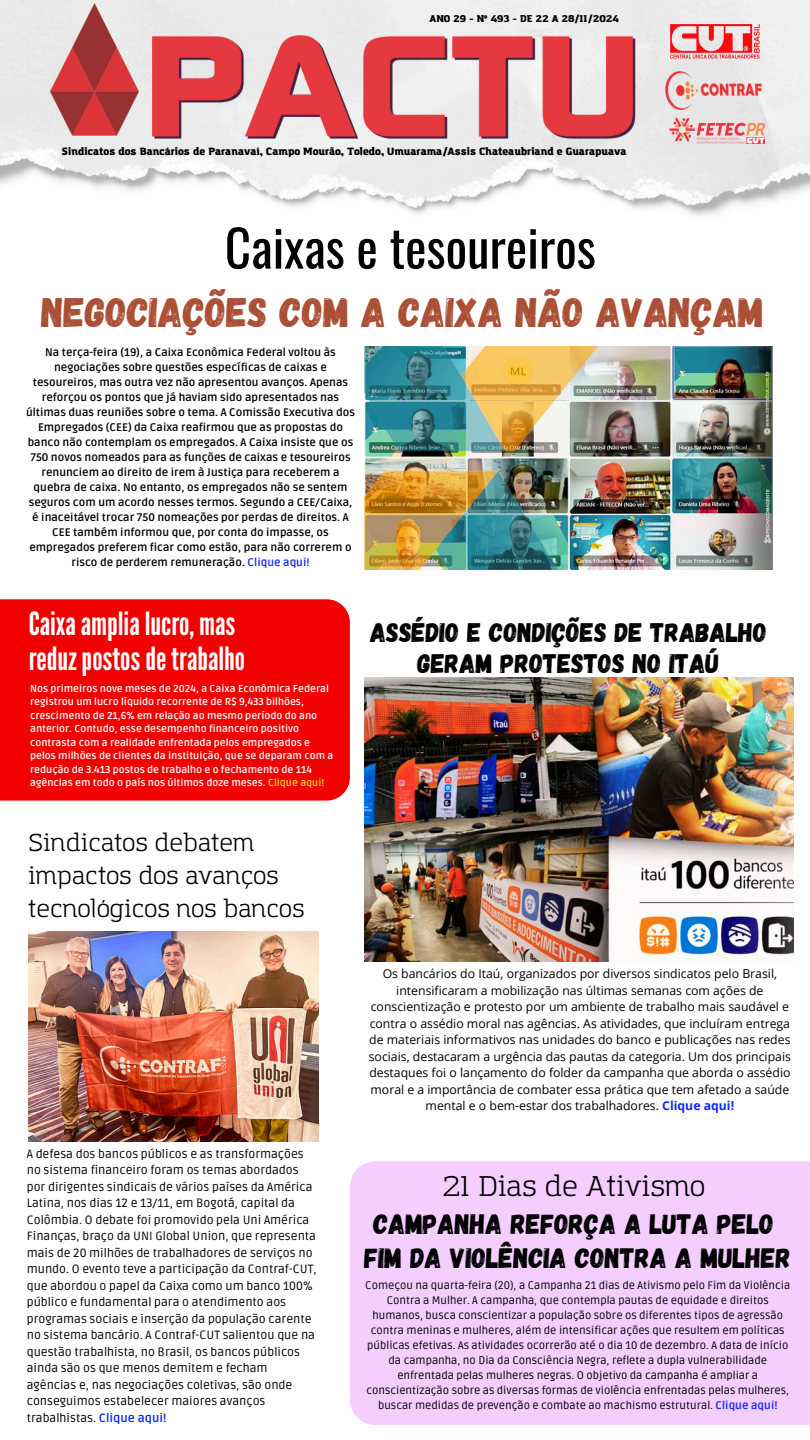
<style>
.page{position:relative;width:810px;height:1440px;background:#fff}
.page>*{position:absolute;margin:0;border:0;box-sizing:border-box;transform-origin:0 0}
.t1{font:50.9px "Oswald";color:#000}
.t2{font:41.2px "Gagalin";color:#ab4f35}
.t3{font:32px/34.5px "League Gothic";color:#fff}
.t4{font:28px/37.5px "Gagalin";color:#000;text-align:center}
.t5{font:26.8px/30.8px "Gagalin";color:#000;text-align:center}
.t6{font:23.9px/33.1px "Amazing Grotesk";color:#000}
.t7{font:12.3px/16.5px "Open Sans";color:#000;text-align:center}
.t8{font:12px/16.5px "Ruda";color:#000}
.t9{font:700 11px/15px "Ruda";color:#000;text-align:center}
.t10{font:11px/15px "Ruda";color:#000;text-align:center}
.t11{font:900 10.3px "Amazing Grotesk";color:#000}
.t12{font:700 10px/13.5px "Ruda";color:#fff}
.t13{font:900 9.7px "Amazing Grotesk";color:#000}
.s1{color:#1028fd}
.s2{color:#ffd51e}
.s3{font-weight:700;color:#1028fd}
.s4{font-family:"Amazing Grotesk"}
</style>
<div class="page">
<img style="left:0;top:0;width:810px;height:216px">
<img style="left:153px;top:36px;width:487px;height:110px">
<img style="left:51px;top:4px;width:87px;height:132px">
<img style="left:665px;top:72px;width:97px;height:37px">
<img style="left:669px;top:118px;width:95px;height:25px">
<img style="left:665px;top:20px;width:99px;height:43px">
<img style="left:365px;top:346px;width:408px;height:223px">
<img style="left:365px;top:678px;width:429px;height:283px">
<img style="left:28px;top:931px;width:290px;height:210px">
<div style="left:0;top:599px;width:350px;height:202px;background:#f20000"></div>
<div style="left:350px;top:1161px;width:460px;height:264px;background:#f4ceff"></div>
<h2 class="t13" style="left:430px;top:15px;width:191px">ANO 29 - Nº 493 - DE 22 A 28/11/2024</h2>
<p class="t11" style="left:62px;top:147px;width:567px">Sindicatos dos Bancários de Paranavaí, Campo Mourão, Toledo, Umuarama/Assis Chateaubriand e Guarapuava</p>
<p class="t1" style="left:225px;top:208px;width:373px">Caixas e tesoureiros</p>
<h3 class="t2" style="left:41px;top:286px;width:724px">NEGOCIAÇÕES COM A CAIXA NÃO AVANÇAM</h3>
<p class="t9" style="left:26px;top:345px;width:330px">Na terça-feira (19), a Caixa Econômica Federal voltou às negociações sobre questões específicas de caixas e tesoureiros, mas outra vez não apresentou avanços. Apenas reforçou os pontos que já haviam sido apresentados nas últimas duas reuniões sobre o tema. A Comissão Executiva dos Empregados (CEE) da Caixa reafirmou que as propostas do banco não contemplam os empregados. A Caixa insiste que os 750 novos nomeados para as funções de caixas e tesoureiros renunciem ao direito de irem à Justiça para receberem a quebra de caixa. No entanto, os empregados não se sentem seguros com um acordo nesses termos. Segundo a CEE/Caixa, é inaceitável trocar 750 nomeações por perdas de direitos. A CEE também informou que, por conta do impasse, os empregados preferem ficar como estão, para não correrem o risco de perderem remuneração. <span class="s1">Clique aqui!</span></p>
<p class="t3" style="left:29px;top:607px;width:218px">Caixaamplialucro, mas reduzpostosdetrabalho</p>
<h6 class="t12" style="left:30px;top:682px;width:305px">Nos primeiros nove meses de 2024, a Caixa Econômica Federal registrou um lucro líquido recorrente de R$ 9,433 bilhões, crescimento de 21,6% em relação ao mesmo período do ano anterior. Contudo, esse desempenho financeiro positivo contrasta com a realidade enfrentada pelos empregados e pelos milhões de clientes da instituição, que se deparam com a redução de 3.413 postos de trabalho e o fechamento de 114 agências em todo o país nos últimos doze meses. <span class="s2">Clique aqui!</span></h6>
<h6 class="t6" style="left:28px;top:828px;width:278px">Sindicatos debatem impactos dos avanços tecnológicos nos bancos</h6>
<h4 class="t8" style="left:27px;top:1146px;width:291px">A defesa dos bancos públicos e as transformações no sistema financeiro foram os temas abordados por dirigentes sindicais de vários países da América Latina, nos dias 12 e 13/11, em Bogotá, capital da Colômbia. O debate foi promovido pela Uni América Finanças, braço da UNI Global Union, que representa mais de 20 milhões de trabalhadores de serviços no mundo. O evento teve a participação da Contraf-CUT, que abordou o papel da Caixa como um banco 100% público e fundamental para o atendimento aos programas sociais e inserção da população carente no sistema bancário. A Contraf-CUT salientou que na questão trabalhista, no Brasil, os bancos públicos ainda são os que menos demitem e fecham agências e, nas negociações coletivas, são onde conseguimos estabelecer maiores avanços trabalhistas. <span class="s3">Clique aqui!</span></h4>
<h5 class="t5" style="left:370px;top:616px;width:398px">ASSÉDIO E CONDIÇÕES DE TRABALHO<br>GERAM PROTESTOS NO ITAÚ</h5>
<p class="t7" style="left:369px;top:965px;width:424px">Os bancários do Itaú, organizados por diversos sindicatos pelo Brasil, intensificaram a mobilização nas últimas semanas com ações de conscientização e protesto por um ambiente de trabalho mais saudável e contra o assédio moral nas agências. As atividades, que incluíram entrega de materiais informativos nas unidades do banco e publicações nas redes sociais, destacaram a urgência das pautas da categoria. Um dos principais destaques foi o lançamento do folder da campanha que aborda o assédio moral e a importância de combater essa prática que tem afetado a saúde mental e o bem-estar dos trabalhadores. <span class="s3">Clique aqui!</span></p>
<h4 class="t4" style="left:373px;top:1166px;width:402px"><span class="s4">21 Dias de Ativismo<br></span>CAMPANHA REFORÇA A LUTA PELO</h4>
<h4 class="t4" style="left:365px;top:1238px;width:428px">FIM DA VIOLÊNCIA CONTRA A MULHER</h4>
<p class="t10" style="left:365px;top:1278px;width:426px">Começou na quarta-feira (20), a Campanha 21 dias de Ativismo pelo Fim da Violência Contra a Mulher. A campanha, que contempla pautas de equidade e direitos humanos, busca conscientizar a população sobre os diferentes tipos de agressão contra meninas e mulheres, além de intensificar ações que resultem em políticas públicas efetivas. As atividades ocorrerão até o dia 10 de dezembro. A data de início da campanha, no Dia da Consciência Negra, reflete a dupla vulnerabilidade enfrentada pelas mulheres negras. O objetivo da campanha é ampliar a conscientização sobre as diversas formas de violência enfrentadas pelas mulheres, buscar medidas de prevenção e combate ao machismo estrutural. <span class="s3">Clique aqui!</span></p>
</div>
